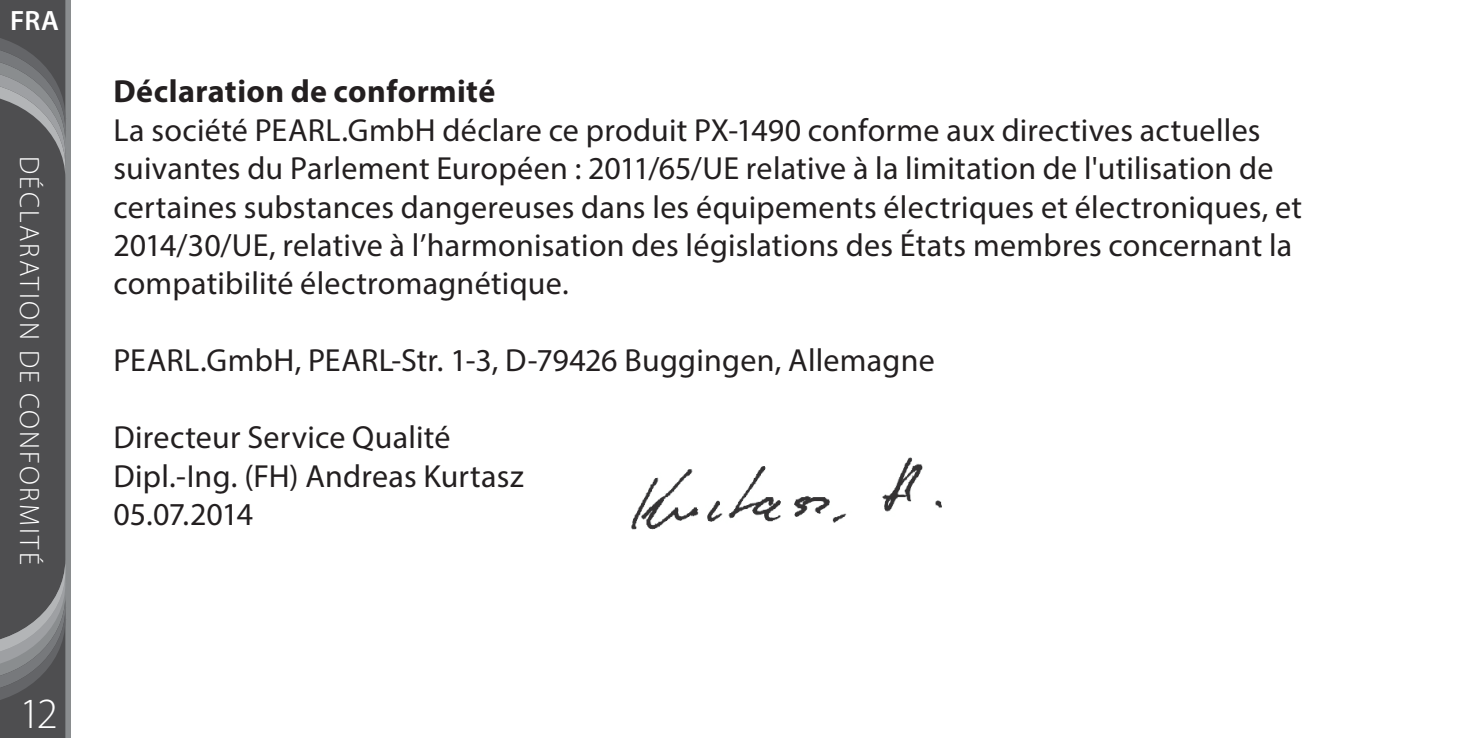
<style>
.page{position:relative;width:1475px;height:738px;background:#fff}
.page>*{position:absolute;margin:0;border:0;box-sizing:border-box;transform-origin:0 0}
.t1{font:300 43.2px "Myriad Pro";color:#fff}
.t2{font:32px/38.4px "Myriad Pro";letter-spacing:.005em;color:#231f20}
.t3{font:700 32px "Myriad Pro";letter-spacing:.015em;color:#231f20}
.t4{font:300 28px "Myriad Pro";letter-spacing:.08em;color:#fff}
.t5{font:600 28px "Myriad Pro";color:#fff}
</style>
<div class="page">
<div style="left:0;top:0;width:71px;height:737px;background:linear-gradient(to bottom,#8a8d8f,#8a8d8f)"></div>
<svg style="left:0;top:0;width:65px;height:737px;background:#57585a"></svg>
<img style="left:631px;top:457px;width:311px;height:73px">
<p class="t5" style="left:10px;top:2px;width:50px">FRA</p>
<p class="t4" style="left:45px;top:156px;width:410px;rotate:90deg">DÉCLARATION DE CONFORMITÉ</p>
<h1 class="t1" style="left:19px;top:689px;width:40px">12</h1>
<p class="t3" style="left:113px;top:70px;width:383px">Déclaration de conformité</p>
<p class="t2" style="left:113px;top:110px;width:1189px">La société PEARL.GmbH déclare ce produit PX-1490 conforme aux directives actuelles suivantes du Parlement Européen : 2011/65/UE relative à la limitation de l'utilisation de certaines substances dangereuses dans les équipements électriques et électroniques, et 2014/30/UE, relative à l’harmonisation des législations des États membres concernant la compatibilité électromagnétique.</p>
<p class="t2" style="left:113px;top:340px;width:822px">PEARL.GmbH, PEARL-Str. 1-3, D-79426 Buggingen, Allemagne</p>
<p class="t2" style="left:113px;top:417px;width:412px">Directeur Service Qualité<br>Dipl.-Ing. (FH) Andreas Kurtasz<br>05.07.2014</p>
</div>
